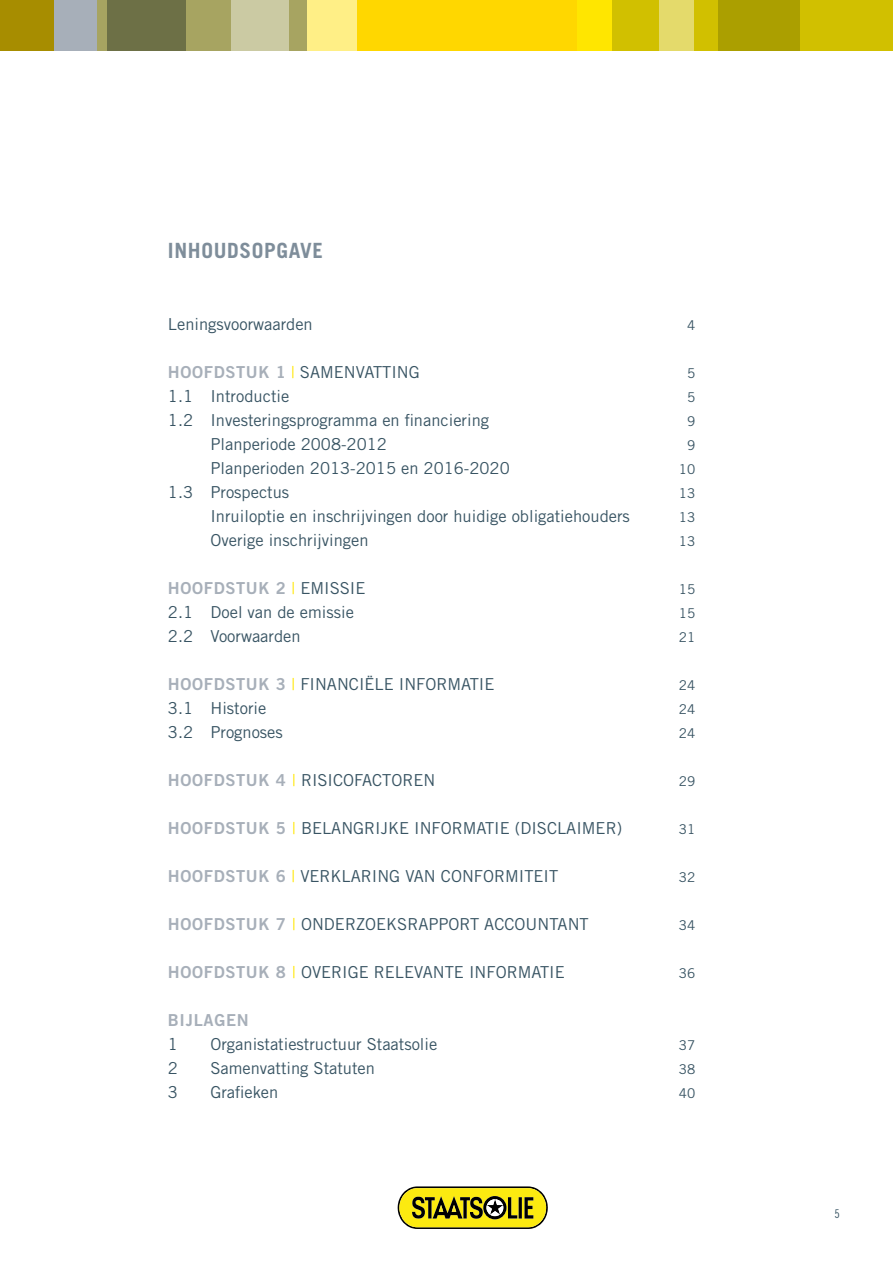
<style>
.page{position:relative;width:893px;height:1263px;background:#fff}
.page>*{position:absolute;margin:0;border:0;box-sizing:border-box;transform-origin:0 0}
.t1{font:700 21px "Trade Gothic";color:#7e8d9a}
.t2{font:16.5px "Trade Gothic";color:#385463}
.t3{font:16.5px "Trade Gothic Bold Two";letter-spacing:.04em;color:#a7afb9}
.t4{font:13.5px "Trade Gothic";color:#385463}
.t5{font:12px "Trade Gothic Cond Eighteen";color:#385463}
.s1{font-family:"Trade Gothic Bold Two";color:#a7afb9}
.s2{color:#ffe600}
.s3{font-family:"Trade Gothic";color:#ffe600}
.s4{font-family:"Trade Gothic";color:#385463}
</style>
<div class="page">
<div style="left:0;top:0;width:186px;height:51px;background:#a7afb9"></div>
<svg style="left:98px;top:0;width:259px;height:51px"></svg>
<div style="left:0;top:0;width:53px;height:51px;background:#a78d00"></div>
<svg style="left:357px;top:0;width:536px;height:51px"></svg>
<div style="left:231px;top:0;width:58px;height:51px;background:#cbcaa3"></div>
<div style="left:659px;top:0;width:34px;height:51px;background:#e4da6b"></div>
<svg style="left:398px;top:1186px;width:150px;height:43px"></svg>
<hr style="left:0;top:0;width:1px;height:51px;background:#ffe600">
<p class="t1" style="left:168px;top:237px;width:47px">INHOUDSO</p>
<p class="t1" style="left:264px;top:237px;width:25px">PGAVE</p>
<p class="t2" style="left:168px;top:314px;width:146px">Leningsvoorwaarden</p>
<p class="t4" style="left:687px;top:317px;width:10px">4</p>
<p class="t2" style="left:168px;top:362px;width:253px"><span class="s1">HOOFDSTUK 1</span> <span class="s2">|</span> Samenvatting</p>
<p class="t4" style="left:687px;top:365px;width:10px">5</p>
<p class="t2" style="left:168px;top:386px;width:123px">1.1 I ntroductie</p>
<p class="t4" style="left:687px;top:389px;width:10px">5</p>
<p class="t2" style="left:168px;top:410px;width:323px">1.2 I nvesteringsprogramma en financiering</p>
<p class="t4" style="left:687px;top:413px;width:10px">9</p>
<p class="t2" style="left:210px;top:434px;width:178px">Planperiode 2008-2012</p>
<p class="t4" style="left:687px;top:437px;width:10px">9</p>
<p class="t2" style="left:210px;top:458px;width:301px">Planperioden 2013-2015 en 2016-2020</p>
<p class="t4" style="left:679px;top:461px;width:18px">10</p>
<p class="t2" style="left:168px;top:482px;width:123px">1.3 Prospectus</p>
<p class="t4" style="left:679px;top:485px;width:18px">13</p>
<p class="t2" style="left:168px;top:506px;width:24px">I</p>
<p class="t2" style="left:216px;top:506px;width:415px">nruiloptie en inschrijvingen door huidige obligatiehouders</p>
<p class="t4" style="left:679px;top:509px;width:18px">13</p>
<p class="t2" style="left:210px;top:530px;width:160px">Overige inschrijvingen</p>
<p class="t4" style="left:679px;top:533px;width:18px">13</p>
<p class="t3" style="left:168px;top:578px;width:199px">HOOFDSTUK 2 <span class="s3">|</span> <span class="s4">Emissie</span></p>
<p class="t4" style="left:679px;top:581px;width:18px">15</p>
<p class="t2" style="left:168px;top:602px;width:187px">2.1 Doel van de emissie</p>
<p class="t4" style="left:679px;top:605px;width:18px">15</p>
<p class="t2" style="left:168px;top:626px;width:134px">2.2 Voorwaarden</p>
<p class="t4" style="left:679px;top:629px;width:18px">21</p>
<p class="t2" style="left:168px;top:674px;width:328px"><span class="s1">HOOFDSTUK 3</span> <span class="s2">|</span> financiële informatie</p>
<p class="t4" style="left:679px;top:677px;width:18px">24</p>
<p class="t2" style="left:168px;top:698px;width:100px">3.1 Historie</p>
<p class="t4" style="left:679px;top:701px;width:18px">24</p>
<p class="t2" style="left:168px;top:722px;width:116px">3.2 Prognoses</p>
<p class="t4" style="left:679px;top:725px;width:18px">24</p>
<p class="t2" style="left:168px;top:770px;width:269px"><span class="s1">HOOFDSTUK 4</span> <span class="s2">|</span> Risicofactoren</p>
<p class="t4" style="left:679px;top:773px;width:18px">29</p>
<p class="t2" style="left:168px;top:818px;width:456px"><span class="s1">HOOFDSTUK 5</span> <span class="s2">|</span> Belangrijke informatie (disclaimer)</p>
<p class="t4" style="left:679px;top:821px;width:18px">31</p>
<p class="t2" style="left:168px;top:866px;width:392px"><span class="s1">HOOFDSTUK 6</span> <span class="s2">|</span> Verklaring van conformiteit</p>
<p class="t4" style="left:679px;top:869px;width:18px">32</p>
<p class="t2" style="left:168px;top:914px;width:272px"><span class="s1">HOOFDSTUK 7</span> <span class="s2">|</span> Onderzoeksrappo</p>
<p class="t2" style="left:460px;top:914px;width:131px">rt acco untant</p>
<p class="t4" style="left:679px;top:917px;width:18px">34</p>
<p class="t2" style="left:168px;top:962px;width:398px"><span class="s1">HOOFDSTUK 8</span> <span class="s2">|</span> Overige relevante informatie</p>
<p class="t4" style="left:679px;top:965px;width:18px">36</p>
<p class="t3" style="left:168px;top:1010px;width:82px">BIJLAGEN</p>
<p class="t2" style="left:168px;top:1034px;width:12px">1</p>
<p class="t2" style="left:210px;top:1034px;width:228px">Organistatiestructuur Staatsolie</p>
<p class="t4" style="left:679px;top:1037px;width:18px">37</p>
<p class="t2" style="left:168px;top:1058px;width:12px">2</p>
<p class="t2" style="left:210px;top:1058px;width:166px">Samenvatting Statuten</p>
<p class="t4" style="left:679px;top:1061px;width:18px">38</p>
<p class="t2" style="left:168px;top:1082px;width:33px">3 G</p>
<p class="t2" style="left:221px;top:1082px;width:58px">rafieken</p>
<p class="t4" style="left:679px;top:1085px;width:18px">40</p>
<p class="t5" style="left:834px;top:1206px;width:7px">5</p>
</div>
